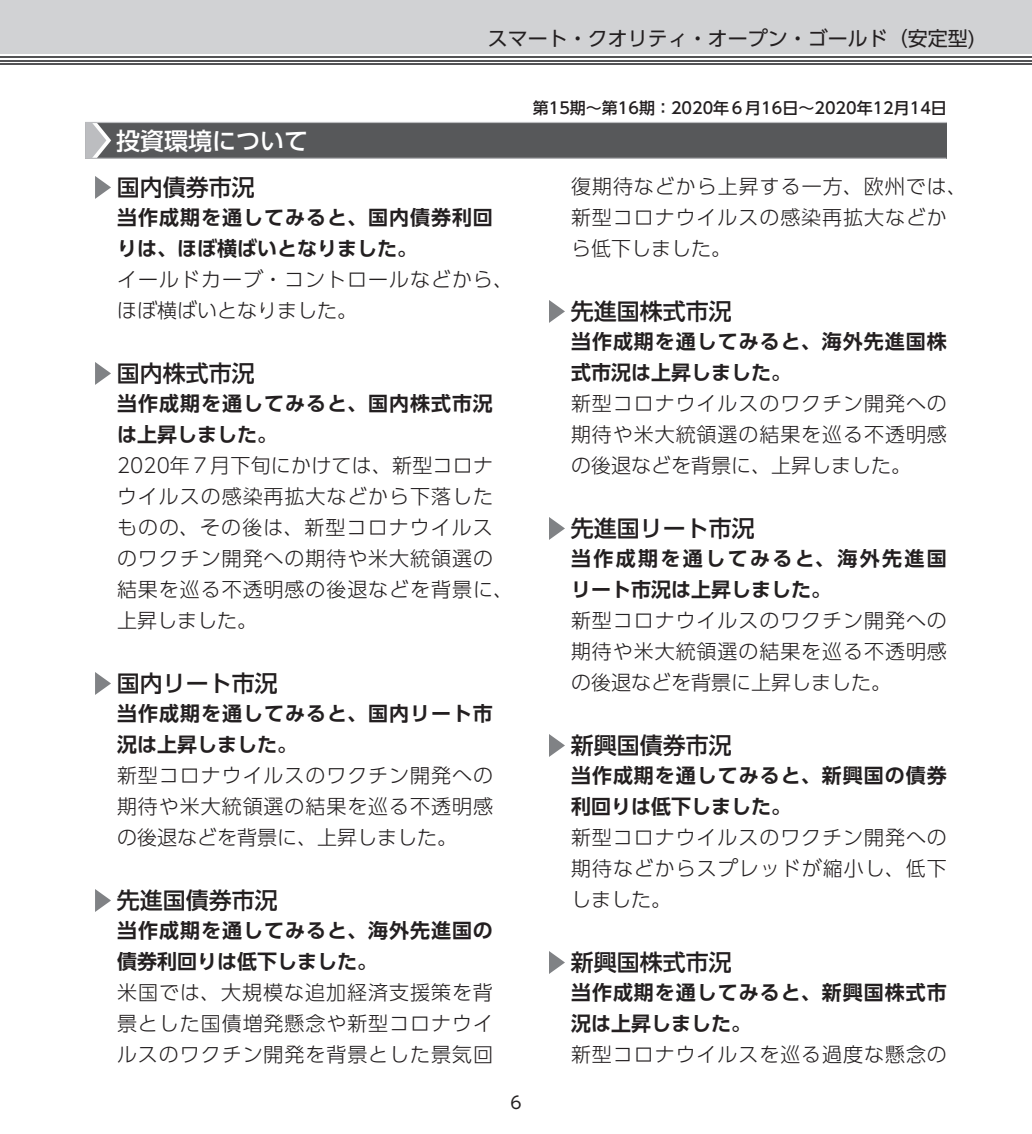
<style>
.page{position:relative;width:1032px;height:1134px;background:#fff}
.page>*{position:absolute;margin:0;border:0;box-sizing:border-box;transform-origin:0 0}
.t1{font:24px "UD Shin Go Pro Medium 90 msp RKSJ H";color:#fff}
.t2{font:23px "UD Shin Go Pro Medium 90 msp RKSJ H";color:#231f20}
.t3{font:20px/31px "UD Shin Go Pro Light 90 msp RKSJ H";letter-spacing:.045em;color:#231f20;text-align:justify}
.t4{font:20px/31px "UD Shin Go Pro De Bold 90 msp RKSJ H";letter-spacing:.05em;color:#231f20}
.t5{font:20px/31px "UD Shin Go Pro De Bold 90 msp RKSJ H";letter-spacing:.12em;color:#231f20}
.t6{font:20px "UD Shin Go Pro Regular 90 msp RKSJ H";color:#231f20}
.t7{font:17px "UD Shin Go Pro Regular 90 msp RKSJ H";color:#231f20}
.t8{font:16px "UD Shin Go Pro Medium 90 msp RKSJ H";color:#231f20}
</style>
<div class="page">
<div style="left:0;top:0;width:1032px;height:54px;background:#d1d2d4"></div>
<hr style="left:0;top:63px;width:1032px;height:2px;background:#535355">
<hr style="left:0;top:60px;width:1032px;height:1px;background:#535355">
<hr style="left:0;top:56px;width:1032px;height:2px;background:#535355">
<div style="left:85px;top:122px;width:862px;height:36px;background:#57585a"></div>
<hr style="left:85px;top:158px;width:861px;height:1px;background:#bcbdc0">
<hr style="left:85px;top:122px;width:862px;height:1px;background:#bcbdc0">
<svg style="left:85px;top:123px;width:26px;height:35px"></svg>
<svg style="left:95px;top:176px;width:16px;height:23px"></svg>
<svg style="left:95px;top:362px;width:16px;height:23px"></svg>
<svg style="left:95px;top:672px;width:16px;height:23px"></svg>
<svg style="left:95px;top:889px;width:16px;height:23px"></svg>
<svg style="left:549px;top:300px;width:16px;height:23px"></svg>
<svg style="left:549px;top:517px;width:16px;height:23px"></svg>
<svg style="left:549px;top:734px;width:16px;height:23px"></svg>
<svg style="left:549px;top:951px;width:16px;height:23px"></svg>
<p class="t6" style="left:488px;top:31px;width:489px">スマート・クオリティ・オープン・ゴールド（安定型)</p>
<p class="t1" style="left:116px;top:131px;width:194px">投資環境について</p>
<p class="t2" style="left:117px;top:179px;width:139px">国内債券市況</p>
<p class="t4" style="left:117px;top:204px;width:377px">当作成期を通してみると、国内債券利回りは、ほぼ横ばいとなりました。</p>
<p class="t3" style="left:117px;top:266px;width:397px">イールドカーブ・コントロールなどから、ほぼ横ばいとなりました。</p>
<p class="t2" style="left:117px;top:365px;width:139px">国内株式市況</p>
<p class="t4" style="left:117px;top:390px;width:377px">当作成期を通してみると、国内株式市況は上昇しました。</p>
<p class="t3" style="left:117px;top:452px;width:397px;text-align:left">2020年７月下旬にかけては、新型コロナウイルスの感染再拡大などから下落したものの、その後は、新型コロナウイルスのワクチン開発への期待や米大統領選の結果を巡る不透明感の後退などを背景に、上昇しました。</p>
<p class="t2" style="left:117px;top:675px;width:163px">国内リート市況</p>
<p class="t4" style="left:117px;top:700px;width:377px">当作成期を通してみると、国内リート市況は上昇しました。</p>
<p class="t3" style="left:117px;top:762px;width:377px">新型コロナウイルスのワクチン開発への期待や米大統領選の結果を巡る不透明感の後退などを背景に、上昇しました。</p>
<p class="t2" style="left:117px;top:892px;width:163px">先進国債券市況</p>
<p class="t4" style="left:117px;top:917px;width:377px">当作成期を通してみると、海外先進国の債券利回りは低下しました。</p>
<p class="t3" style="left:117px;top:979px;width:377px">米国では、大規模な追加経済支援策を背景とした国債増発懸念や新型コロナウイルスのワクチン開発を背景とした景気回</p>
<p class="t8" style="left:533px;top:102px;width:416px">第15期～第16期：2020年６月16日～2020年12月14日</p>
<p class="t3" style="left:571px;top:173px;width:397px;text-align:left">復期待などから上昇する一方、欧州では、新型コロナウイルスの感染再拡大などから低下しました。</p>
<p class="t2" style="left:571px;top:303px;width:162px">先進国株式市況</p>
<p class="t4" style="left:571px;top:328px;width:377px">当作成期を通してみると、海外先進国株式市況は上昇しました。</p>
<p class="t3" style="left:571px;top:390px;width:377px">新型コロナウイルスのワクチン開発への期待や米大統領選の結果を巡る不透明感の後退などを背景に、上昇しました。</p>
<p class="t2" style="left:571px;top:520px;width:185px">先進国リート市況</p>
<p class="t5" style="left:571px;top:545px;width:377px">当作成期を通してみると、海外先進国リート市況は上昇しました。</p>
<p class="t3" style="left:571px;top:607px;width:377px">新型コロナウイルスのワクチン開発への期待や米大統領選の結果を巡る不透明感の後退などを背景に上昇しました。</p>
<p class="t2" style="left:571px;top:737px;width:162px">新興国債券市況</p>
<p class="t4" style="left:571px;top:762px;width:377px">当作成期を通してみると、新興国の債券利回りは低下しました。</p>
<p class="t3" style="left:571px;top:824px;width:377px">新型コロナウイルスのワクチン開発への期待などからスプレッドが縮小し、低下しました。</p>
<p class="t2" style="left:571px;top:954px;width:162px">新興国株式市況</p>
<p class="t4" style="left:571px;top:979px;width:377px">当作成期を通してみると、新興国株式市況は上昇しました。</p>
<p class="t3" style="left:571px;top:1041px;width:377px">新型コロナウイルスを巡る過度な懸念の</p>
<p class="t7" style="left:510px;top:1096px;width:13px">6</p>
</div>
